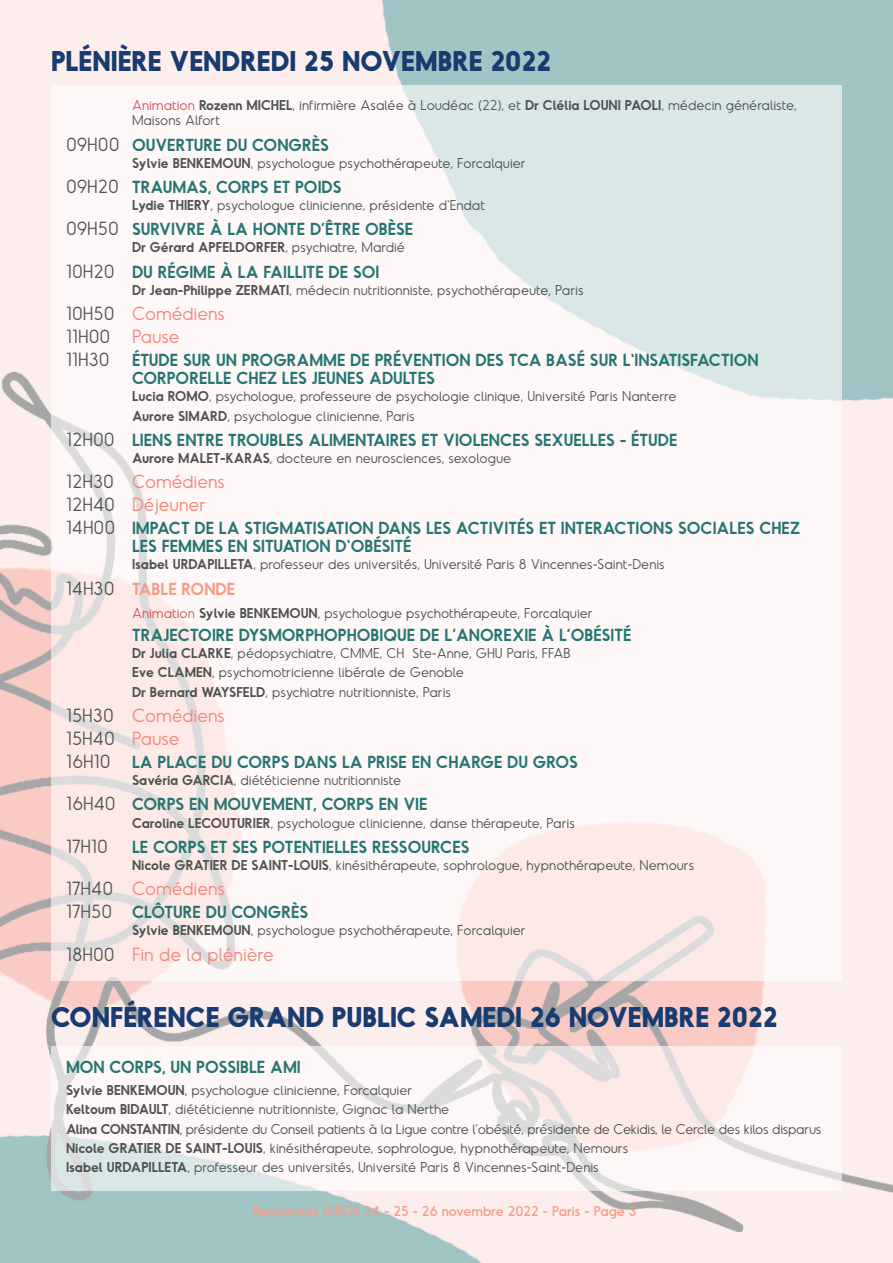
<style>
.page{position:relative;width:893px;height:1263px;background:#fff}
.page>*{position:absolute;margin:0;border:0;box-sizing:border-box;transform-origin:0 0}
.t1{font:700 27px "Odudo";color:#183b70}
.t2{font:300 18px "Odudo";color:#f48479}
.t3{font:300 18px "Odudo";color:#4f5252}
.t4{font:600 16.5px/18px "Odudo";color:#267574}
.t5{font:600 16.5px "Odudo";color:#f69b85}
.t6{font:300 13.5px/15px "Odudo";color:#4f5252}
.t7{font:300 13.5px "Odudo";letter-spacing:-.02em;color:#4f5252}
.t8{font:13.5px "Odudo";color:#f69b85}
.t9{font:600 13.5px "Odudo";color:#4f5252}
.s1{color:#da5157}
.s2{font-weight:600}
.s3{font-weight:300;font-size:18px;color:#4f5252}
.s4{font-weight:300}
.s5{color:#4f5252}
.s6{color:#f48479}
</style>
<div class="page">
<img style="left:0;top:372px;width:893px;height:859px">
<div style="left:51px;top:85px;width:791px;height:896px;background:#fff;opacity:.6"></div>
<div style="left:51px;top:1046px;width:791px;height:145px;background:#fff;opacity:.6"></div>
<p class="t1" style="left:51px;top:52px;width:502px">PLÉNIÈRE VENDREDI 25 NOVEMBRE 2022</p>
<p class="t6" style="left:132px;top:99px;width:666px"><span class="s1">Animation</span> <span class="s2">Rozenn MICHEL</span>, infirmière Asalée à Loudéac (22), et <span class="s2">Dr Clélia LOUNI PAOLI</span>, médecin généraliste,<br>Maisons Alfort</p>
<p class="t4" style="left:66px;top:137px;width:264px"><span class="s3">09H00</span> OUVERTURE DU CONGRÈS</p>
<p class="t6" style="left:132px;top:157px;width:395px"><span class="s2">Sylvie BENKEMOUN</span>, psychologue psychothérapeute, Forcalquier</p>
<p class="t4" style="left:66px;top:180px;width:277px"><span class="s3">09H20</span> TRAUMAS, CORPS ET POIDS</p>
<p class="t6" style="left:132px;top:199px;width:354px"><span class="s2">Lydie THIERY</span>, psychologue clinicienne, présidente d'Endat</p>
<p class="t4" style="left:66px;top:222px;width:349px"><span class="s3">09H50</span> SURVIVRE À LA HONTE D’ÊTRE OBÈSE</p>
<p class="t9" style="left:132px;top:243px;width:274px">Dr Gérard APFELDORFER<span class="s4">, psychiatre, Mardié</span></p>
<p class="t4" style="left:66px;top:265px;width:315px"><span class="s3">10H20</span> DU RÉGIME À LA FAILLITE DE SOI</p>
<p class="t6" style="left:132px;top:284px;width:453px"><span class="s2">Dr Jean-Philippe ZERMATI</span>, médecin nutritionniste, psychothérapeute, Paris</p>
<p class="t2" style="left:66px;top:307px;width:160px"><span class="s5">10H50</span> Comédiens</p>
<p class="t3" style="left:66px;top:330px;width:115px">11H00 <span class="s6">Pause</span></p>
<p class="t4" style="left:132px;top:353px;width:628px;text-indent:-66px"><span class="s3">11H30</span> ÉTUDE SUR UN PROGRAMME DE PRÉVENTION DES TCA BASÉ SUR L'INSATISFACTION<br>CORPORELLE CHEZ LES JEUNES ADULTES</p>
<p class="t6" style="left:132px;top:390px;width:546px"><span class="s2">Lucia ROMO</span>, psychologue, professeure de psychologie clinique, Université Paris Nanterre</p>
<p class="t6" style="left:132px;top:410px;width:284px"><span class="s2">Aurore SIMARD</span>, psychologue clinicienne, Paris</p>
<p class="t4" style="left:66px;top:433px;width:613px"><span class="s3">12H00</span> LIENS ENTRE TROUBLES ALIMENTAIRES ET VIOLENCES SEXUELLES - ÉTUDE</p>
<p class="t6" style="left:132px;top:452px;width:381px"><span class="s2">Aurore MALET-KARAS</span>, docteure en neurosciences, sexologue</p>
<p class="t2" style="left:66px;top:476px;width:160px"><span class="s5">12H30</span> Comédiens</p>
<p class="t2" style="left:66px;top:499px;width:141px"><span class="s5">12H40</span> Déjeuner</p>
<p class="t4" style="left:132px;top:521px;width:669px;text-indent:-66px"><span class="s3">14H00</span> IMPACT DE LA STIGMATISATION DANS LES ACTIVITÉS ET INTERACTIONS SOCIALES CHEZ<br>LES FEMMES EN SITUATION D'OBÉSITÉ</p>
<p class="t6" style="left:132px;top:559px;width:534px"><span class="s2">Isabel URDAPILLETA</span>, professeur des universités, Université Paris 8 Vincennes-Saint-Denis</p>
<p class="t5" style="left:66px;top:583px;width:171px"><span class="s3">14H30</span> TABLE RONDE</p>
<p class="t6" style="left:132px;top:607px;width:462px"><span class="s1">Animation</span> <span class="s2">Sylvie BENKEMOUN</span>, psychologue psychothérapeute, Forcalquier</p>
<p class="t4" style="left:132px;top:628px;width:501px">TRAJECTOIRE DYSMORPHOPHOBIQUE DE L’ANOREXIE À L’OBÉSITÉ</p>
<p class="t6" style="left:132px;top:647px;width:440px"><span class="s2">Dr Julia CLARKE</span>, pédopsychiatre, CMME, CH Ste-Anne, GHU Paris, FFAB</p>
<p class="t6" style="left:132px;top:666px;width:333px"><span class="s2">Eve CLAMEN</span>, psychomotricienne libérale de Genoble</p>
<p class="t6" style="left:132px;top:686px;width:321px"><span class="s2">Dr Bernard WAYSFELD</span>, psychiatre nutritionniste, Paris</p>
<p class="t2" style="left:66px;top:709px;width:160px"><span class="s5">15H30</span> Comédiens</p>
<p class="t3" style="left:66px;top:732px;width:115px">15H40 <span class="s6">Pause</span></p>
<p class="t4" style="left:66px;top:755px;width:513px"><span class="s3">16H10</span> LA PLACE DU CORPS DANS LA PRISE EN CHARGE DU GROS</p>
<p class="t6" style="left:132px;top:774px;width:271px"><span class="s2">Savéria GARCIA</span>, diététicienne nutritionniste</p>
<p class="t4" style="left:66px;top:797px;width:363px"><span class="s3">16H40</span> CORPS EN MOUVEMENT, CORPS EN VIE</p>
<p class="t6" style="left:132px;top:817px;width:444px"><span class="s2">Caroline LECOUTURIER</span>, psychologue clinicienne, danse thérapeute, Paris</p>
<p class="t3" style="left:66px;top:840px;width:43px">17H10</p>
<p class="t4" style="left:132px;top:840px;width:339px">LE CORPS ET SES POTENTIELLES RESSOURCES</p>
<p class="t6" style="left:132px;top:859px;width:564px"><span class="s2">Nicole GRATIER DE SAINT-LOUIS</span>, kinésithérapeute, sophrologue, hypnothérapeute, Nemours</p>
<p class="t2" style="left:66px;top:882px;width:160px"><span class="s5">17H40</span> Comédiens</p>
<p class="t4" style="left:66px;top:905px;width:244px"><span class="s3">17H50</span> CLÔTURE DU CONGRÈS</p>
<p class="t6" style="left:132px;top:924px;width:395px"><span class="s2">Sylvie BENKEMOUN</span>, psychologue psychothérapeute, Forcalquier</p>
<p class="t2" style="left:66px;top:948px;width:210px"><span class="s5">18H00</span> Fin de la plénière</p>
<p class="t1" style="left:51px;top:1008px;width:728px">CONFÉRENCE GRAND PUBLIC SAMEDI 26 NOVEMBRE 2022</p>
<p class="t4" style="left:66px;top:1060px;width:236px">MON CORPS, UN POSSIBLE AMI</p>
<p class="t6" style="left:66px;top:1084px;width:348px"><span class="s2">Sylvie BENKEMOUN</span>, psychologue clinicienne, Forcalquier</p>
<p class="t6" style="left:66px;top:1103px;width:385px"><span class="s2">Keltoum BIDAULT</span>, diététicienne nutritionniste, Gignac la Nerthe</p>
<p class="t7" style="left:66px;top:1124px;width:757px"><span class="s2">Alina CONSTANTIN</span>, présidente du Conseil patients à la Ligue contre l’obésité, présidente de Cekidis, le Cercle des kilos disparus</p>
<p class="t6" style="left:66px;top:1142px;width:564px"><span class="s2">Nicole GRATIER DE SAINT-LOUIS</span>, kinésithérapeute, sophrologue, hypnothérapeute, Nemours</p>
<p class="t6" style="left:66px;top:1161px;width:534px"><span class="s2">Isabel URDAPILLETA</span>, professeur des universités, Université Paris 8 Vincennes-Saint-Denis</p>
<p class="t8" style="left:252px;top:1207px;width:386px">Rencontres GROS 24 - 25 - 26 novembre 2022 - Paris - Page 3</p>
</div>
